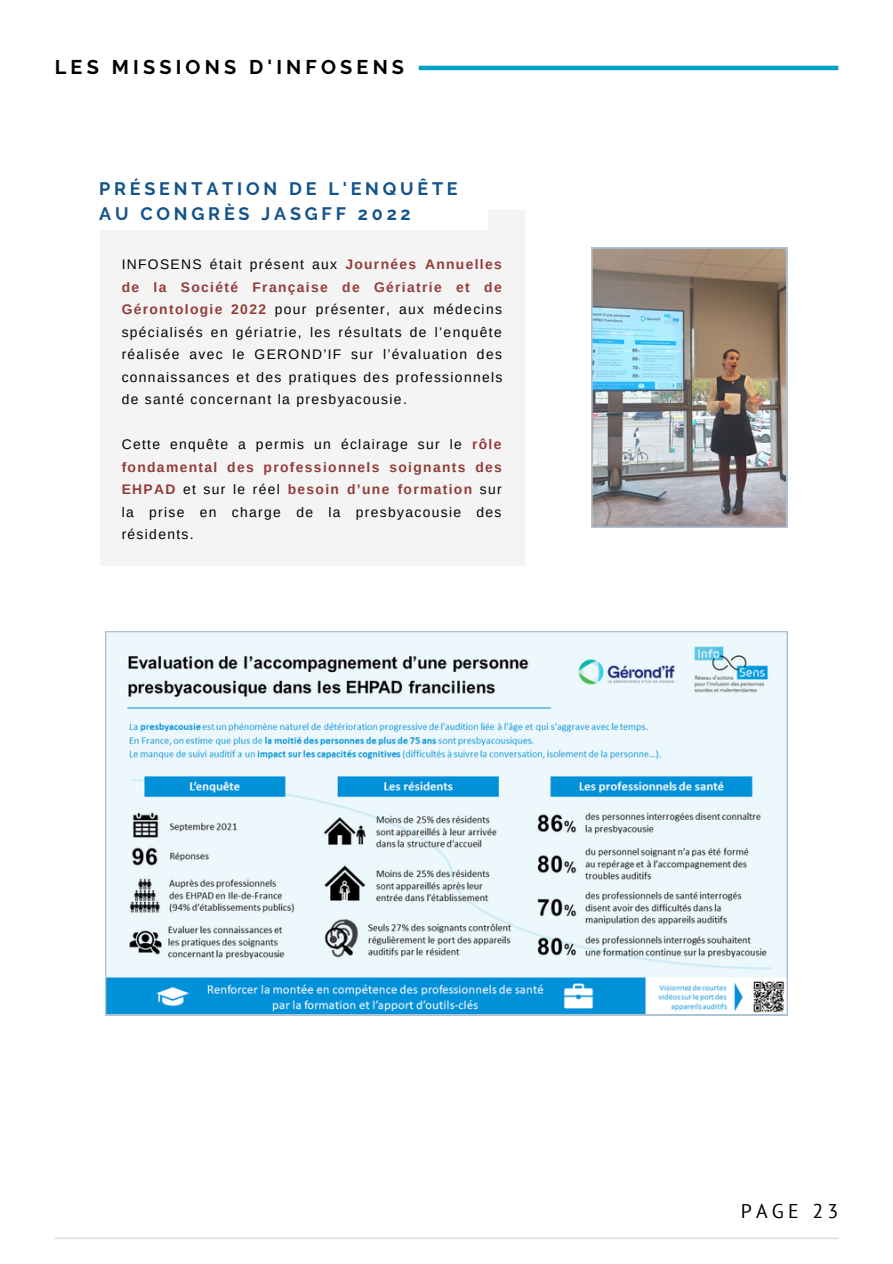
<style>
.page{position:relative;width:893px;height:1264px;background:#fff}
.page>*{position:absolute;margin:0;border:0;box-sizing:border-box;transform-origin:0 0}
.t1{font:700 19.8px "Raleway";letter-spacing:.21em;color:#000}
.t2{font:19.8px "PT Sans";letter-spacing:.21em;color:#000}
.t3{font:700 18px/24.8px "Raleway";letter-spacing:.21em;color:#13538a}
.t4{font:13.8px/22.5px "Arimo";letter-spacing:.095em;color:#000;text-align:justify}
.s1{font-weight:700;color:#923b39}
</style>
<div class="page">
<hr style="left:418px;top:66px;width:420px;height:4px;background:#01a0c4">
<div style="left:101px;top:210px;width:424px;height:356px;background:#f4f4f4"></div>
<hr style="left:55px;top:1236px;width:783px;height:3px;background:#e6e7e8">
<div style="left:77px;top:196px;width:410px;height:33px;background:#fff"></div>
<svg style="left:105px;top:631px;width:682px;height:384px;background:#c3dde9"></svg>
<img style="left:591px;top:248px;width:196px;height:279px">
<h1 class="t1" style="left:55px;top:55px;width:351px">LES MISSIONS D'INFOSENS</h1>
<h2 class="t3" style="left:99px;top:176px;width:360px">PRÉSENTATION DE L'ENQUÊTE<br>AU CONGRÈS JASGFF 2022</h2>
<p class="t4" style="left:122px;top:253px;width:382px">INFOSENS était présent aux <span class="s1">Journées Annuelles de la Société Française de Gériatrie et de Gérontologie 2022</span> pour présenter, aux médecins spécialisés en gériatrie, les résultats de l’enquête réalisée avec le GEROND’IF sur l’évaluation des connaissances et des pratiques des professionnels de santé concernant la presbyacousie.</p>
<p class="t4" style="left:122px;top:433px;width:381px">Cette enquête a permis un éclairage sur le <span class="s1">rôle fondamental des professionnels soignants des EHPAD</span> et sur le réel <span class="s1">besoin d’une formation</span> sur la prise en charge de la presbyacousie des résidents.</p>
<h1 class="t2" style="left:740px;top:1198px;width:99px">PAGE 23</h1>
</div>
